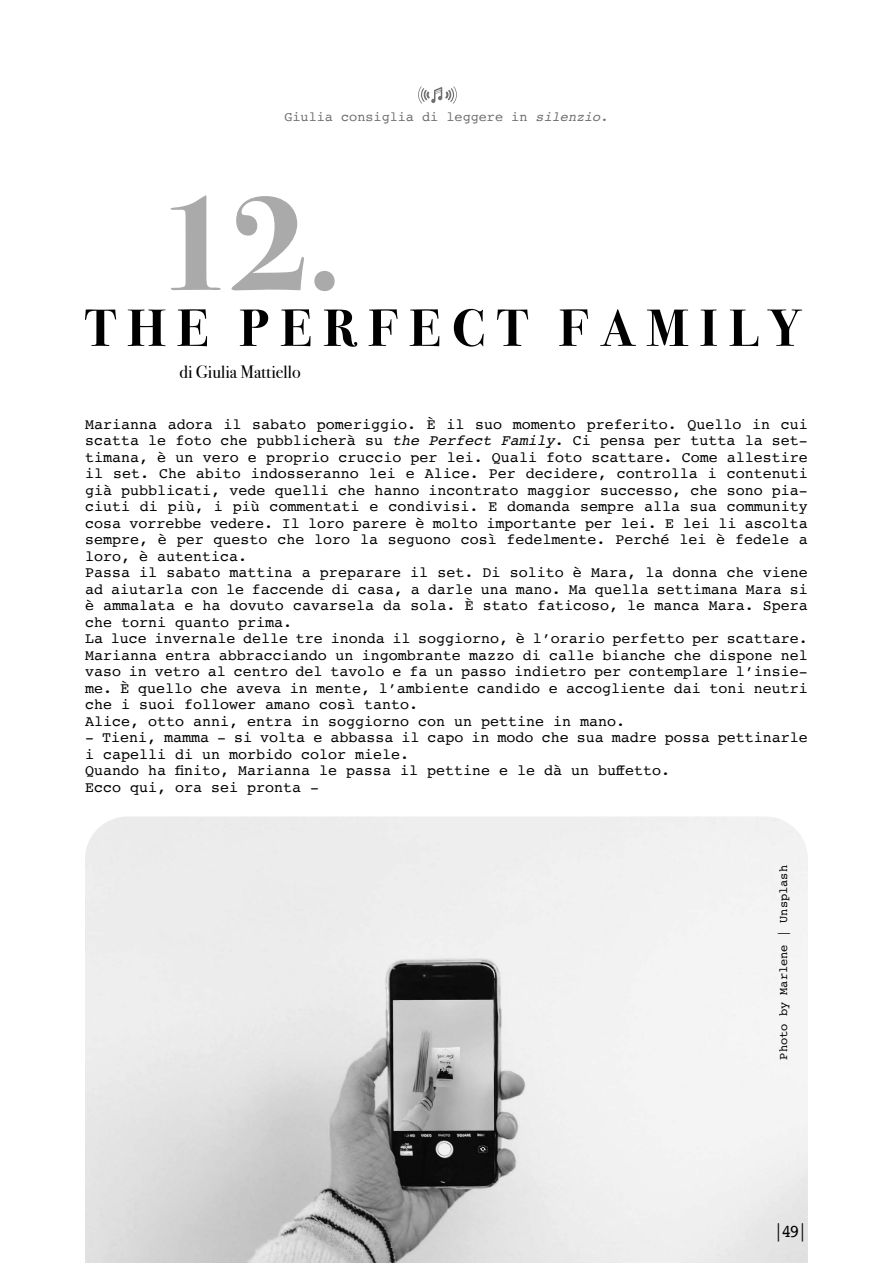
<style>
.page{position:relative;width:893px;height:1263px;background:#fff}
.page>*{position:absolute;margin:0;border:0;box-sizing:border-box;transform-origin:0 0}
.t1{font:700 140.55px "Bodoni Svty Two ITCTT";color:#aaa}
.t2{font:700 52.5px "Bodoni Svty Two ITCTT";letter-spacing:.22em;color:#000}
.t3{font:18px "Bodoni Svty Two ITCTT";color:#000}
.t4{font:18px "Courier";color:#000}
.TESTO{font:15px/16.5px "Courier";color:#000;text-align:justify}
.t5{font:13.5px "Courier";color:#706f6f}
.t6{font:12px "Courier";color:#000}
.s1{font-style:italic}
</style>
<div class="page">
<img style="left:85px;top:816px;width:723px;height:447px">
<svg style="left:418px;top:86px;width:39px;height:18px"></svg>
<p class="t5" style="left:284px;top:106px;width:326px">Giulia consiglia di leggere in <span class="s1">silenzio</span>.</p>
<p class="t1" style="left:155px;top:126px;width:190px">12.</p>
<p class="t2" style="left:85px;top:285px;width:715px">THE PERFECT FAMILY</p>
<p class="t3" style="left:179px;top:357px;width:123px">di Giulia Mattiello</p>
<p class="TESTO" style="left:85px;top:415px;width:724px">Marianna adora il sabato pomeriggio. È il suo momento preferito. Quello in cui scatta le foto che pubblicherà su <span class="s1">the Perfect Family</span>. Ci pensa per tutta la set&shy;timana, è un vero e proprio cruccio per lei. Quali foto scattare. Come allestire il set. Che abito indosseranno lei e Alice. Per decidere, controlla i contenuti già pubblicati, vede quelli che hanno incontrato maggior successo, che sono pia&shy;ciuti di più, i più commentati e condivisi. E domanda sempre alla sua community cosa vorrebbe vedere. Il loro parere è molto importante per lei. E lei li ascolta sempre, è per questo che loro la seguono così fedelmente. Perché lei è fedele a loro, è autentica.</p>
<p class="TESTO" style="left:85px;top:564px;width:724px">Passa il sabato mattina a preparare il set. Di solito è Mara, la donna che viene ad aiutarla con le faccende di casa, a darle una mano. Ma quella settimana Mara si è ammalata e ha dovuto cavarsela da sola. È stato faticoso, le manca Mara. Spera che torni quanto prima.</p>
<p class="TESTO" style="left:85px;top:630px;width:724px">La luce invernale delle tre inonda il soggiorno, è l’orario perfetto per scattare.<br>Marianna entra abbracciando un ingombrante mazzo di calle bianche che dispone nel vaso in vetro al centro del tavolo e fa un passo indietro per contemplare l’insie&shy;me. È quello che aveva in mente, l’ambiente candido e accogliente dai toni neutri che i suoi follower amano così tanto.</p>
<p class="TESTO" style="left:85px;top:712px;width:542px">Alice, otto anni, entra in soggiorno con un pettine in mano.</p>
<p class="TESTO" style="left:85px;top:729px;width:724px">- Tieni, mamma - si volta e abbassa il capo in modo che sua madre possa pettinarle i capelli di un morbido color miele.</p>
<p class="TESTO" style="left:85px;top:762px;width:586px">Quando ha finito, Marianna le passa il pettine e le dà un buffetto.</p>
<p class="TESTO" style="left:85px;top:778px;width:236px">Ecco qui, ora sei pronta -</p>
<p class="t6" style="left:774px;top:1059px;width:196px;rotate:-90deg">Photo by Marlene | Unsplash</p>
<p class="t4" style="left:773px;top:1217px;width:36px">|49|</p>
</div>
